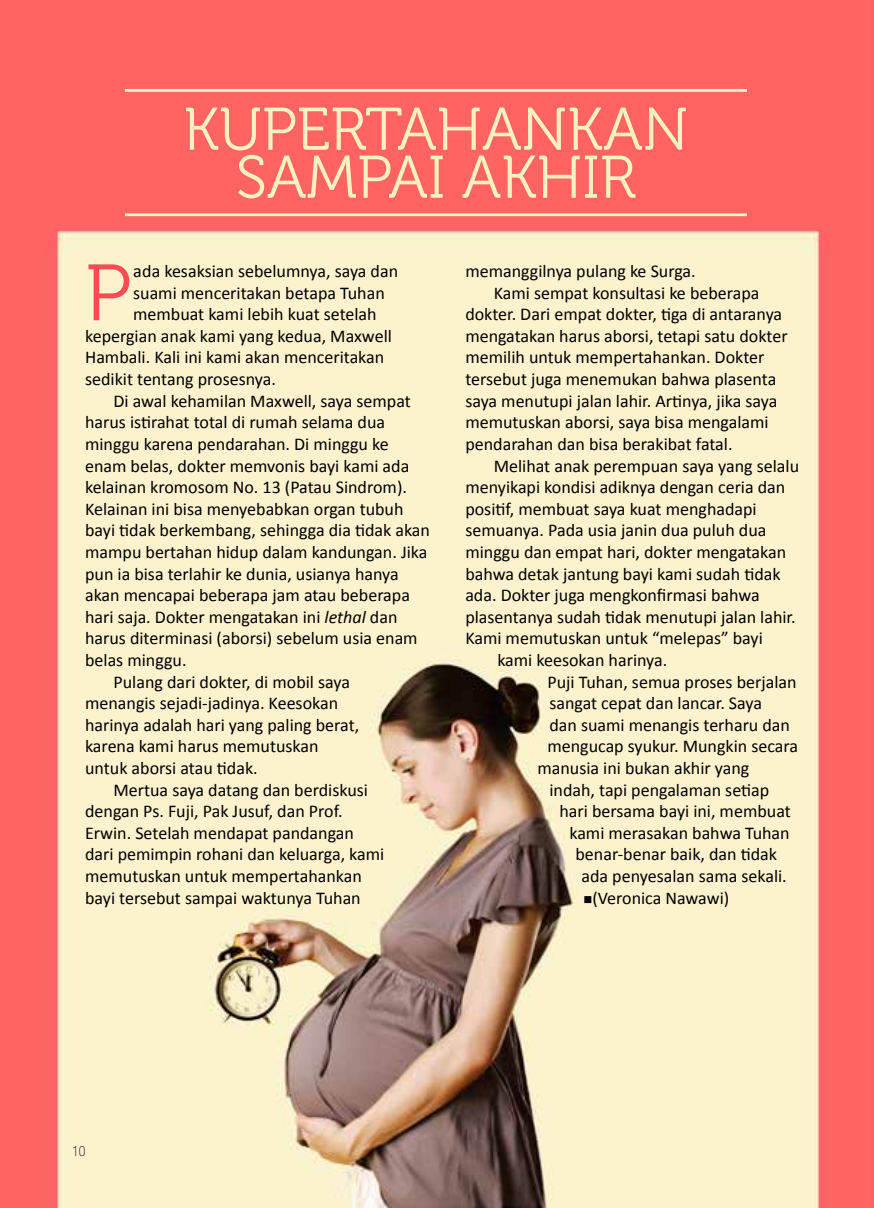
<style>
.page{position:relative;width:874px;height:1208px;background:#fff}
.page>*{position:absolute;margin:0;border:0;box-sizing:border-box;transform-origin:0 0}
.t1{font:79.4px "Museo 300";color:#ff4b52}
.t2{font:60px/48px "Museo 300";color:#f9f1c2;text-align:center}
.t3{font:18px "Calibri";color:#000}
.t4{font:100 condensed 14px "Helvetica Neue LT Std";color:#000}
.s1{font-style:italic}
</style>
<div class="page">
<img style="left:0;top:0;width:873px;height:1207px">
<hr style="left:125px;top:89px;width:621px;height:3px;background:#fff3cc">
<hr style="left:125px;top:213px;width:621px;height:3px;background:#fff3cc">
<h2 class="t2" style="left:183px;top:106px;width:506px">KUPERTAHANKAN<br>SAMPAI AKHIR</h2>
<h1 class="t1" style="left:85px;top:250px;width:48px">P</h1>
<p class="t3" style="left:133px;top:260px;width:266px">ada kesaksian sebelumnya, saya dan</p>
<p class="t3" style="left:133px;top:281px;width:253px">suami menceritakan betapa Tuhan</p>
<p class="t3" style="left:133px;top:303px;width:245px">membuat kami lebih kuat setelah</p>
<p class="t3" style="left:85px;top:324px;width:308px">kepergian anak kami yang kedua, Maxwell</p>
<p class="t3" style="left:85px;top:346px;width:300px">Hambali. Kali ini kami akan menceritakan</p>
<p class="t3" style="left:85px;top:368px;width:192px">sedikit tentang prosesnya.</p>
<p class="t3" style="left:113px;top:389px;width:299px">Di awal kehamilan Maxwell, saya sempat</p>
<p class="t3" style="left:85px;top:411px;width:301px">harus istirahat total di rumah selama dua</p>
<p class="t3" style="left:85px;top:432px;width:305px">minggu karena pendarahan. Di minggu ke</p>
<p class="t3" style="left:85px;top:454px;width:325px">enam belas, dokter memvonis bayi kami ada</p>
<p class="t3" style="left:85px;top:476px;width:323px">kelainan kromosom No. 13 (Patau Sindrom).</p>
<p class="t3" style="left:85px;top:497px;width:320px">Kelainan ini bisa menyebabkan organ tubuh</p>
<p class="t3" style="left:85px;top:519px;width:346px">bayi tidak berkembang, sehingga dia tidak akan</p>
<p class="t3" style="left:85px;top:540px;width:343px">mampu bertahan hidup dalam kandungan. Jika</p>
<p class="t3" style="left:85px;top:562px;width:315px">pun ia bisa terlahir ke dunia, usianya hanya</p>
<p class="t3" style="left:85px;top:584px;width:326px">akan mencapai beberapa jam atau beberapa</p>
<p class="t3" style="left:85px;top:605px;width:314px">hari saja. Dokter mengatakan ini <span class="s1">lethal</span> dan</p>
<p class="t3" style="left:85px;top:627px;width:334px">harus diterminasi (aborsi) sebelum usia enam</p>
<p class="t3" style="left:85px;top:648px;width:103px">belas minggu.</p>
<p class="t3" style="left:113px;top:670px;width:238px">Pulang dari dokter, di mobil saya</p>
<p class="t3" style="left:85px;top:692px;width:254px">menangis sejadi-jadinya. Keesokan</p>
<p class="t3" style="left:85px;top:713px;width:275px">harinya adalah hari yang paling berat,</p>
<p class="t3" style="left:85px;top:735px;width:235px">karena kami harus memutuskan</p>
<p class="t3" style="left:85px;top:756px;width:174px">untuk aborsi atau tidak.</p>
<p class="t3" style="left:113px;top:778px;width:256px">Mertua saya datang dan berdiskusi</p>
<p class="t3" style="left:85px;top:800px;width:259px">dengan Ps. Fuji, Pak Jusuf, dan Prof.</p>
<p class="t3" style="left:85px;top:821px;width:270px">Erwin. Setelah mendapat pandangan</p>
<p class="t3" style="left:85px;top:843px;width:300px">dari pemimpin rohani dan keluarga, kami</p>
<p class="t3" style="left:85px;top:864px;width:278px">memutuskan untuk mempertahankan</p>
<p class="t3" style="left:85px;top:886px;width:277px">bayi tersebut sampai waktunya Tuhan</p>
<p class="t3" style="left:465px;top:260px;width:232px">memanggilnya pulang ke Surga.</p>
<p class="t3" style="left:493px;top:281px;width:267px">Kami sempat konsultasi ke beberapa</p>
<p class="t3" style="left:465px;top:303px;width:318px">dokter. Dari empat dokter, tiga di antaranya</p>
<p class="t3" style="left:465px;top:324px;width:323px">mengatakan harus aborsi, tetapi satu dokter</p>
<p class="t3" style="left:465px;top:346px;width:300px">memilih untuk mempertahankan. Dokter</p>
<p class="t3" style="left:465px;top:368px;width:312px">tersebut juga menemukan bahwa plasenta</p>
<p class="t3" style="left:465px;top:389px;width:313px">saya menutupi jalan lahir. Artinya, jika saya</p>
<p class="t3" style="left:465px;top:411px;width:305px">memutuskan aborsi, saya bisa mengalami</p>
<p class="t3" style="left:465px;top:432px;width:268px">pendarahan dan bisa berakibat fatal.</p>
<p class="t3" style="left:493px;top:454px;width:307px">Melihat anak perempuan saya yang selalu</p>
<p class="t3" style="left:465px;top:476px;width:321px">menyikapi kondisi adiknya dengan ceria dan</p>
<p class="t3" style="left:465px;top:497px;width:293px">positif, membuat saya kuat menghadapi</p>
<p class="t3" style="left:465px;top:519px;width:302px">semuanya. Pada usia janin dua puluh dua</p>
<p class="t3" style="left:465px;top:540px;width:322px">minggu dan empat hari, dokter mengatakan</p>
<p class="t3" style="left:465px;top:562px;width:317px">bahwa detak jantung bayi kami sudah tidak</p>
<p class="t3" style="left:465px;top:584px;width:296px">ada. Dokter juga mengkonfirmasi bahwa</p>
<p class="t3" style="left:465px;top:605px;width:332px">plasentanya sudah tidak menutupi jalan lahir.</p>
<p class="t3" style="left:465px;top:627px;width:299px">Kami memutuskan untuk “melepas” bayi</p>
<p class="t3" style="left:497px;top:648px;width:171px">kami keesokan harinya.</p>
<p class="t3" style="left:547px;top:670px;width:250px">Puji Tuhan, semua proses berjalan</p>
<p class="t3" style="left:549px;top:692px;width:214px">sangat cepat dan lancar. Saya</p>
<p class="t3" style="left:549px;top:713px;width:242px">dan suami menangis terharu dan</p>
<p class="t3" style="left:547px;top:735px;width:252px">mengucap syukur. Mungkin secara</p>
<p class="t3" style="left:537px;top:756px;width:213px">manusia ini bukan akhir yang</p>
<p class="t3" style="left:549px;top:778px;width:221px">indah, tapi pengalaman setiap</p>
<p class="t3" style="left:559px;top:800px;width:233px">hari bersama bayi ini, membuat</p>
<p class="t3" style="left:569px;top:821px;width:222px">kami merasakan bahwa Tuhan</p>
<p class="t3" style="left:575px;top:843px;width:203px">benar-benar baik, dan tidak</p>
<p class="t3" style="left:581px;top:864px;width:207px">ada penyesalan sama sekali.</p>
<p class="t3" style="left:583px;top:886px;width:147px">■(Veronica Nawawi)</p>
<p class="t4" style="left:72px;top:1143px;width:15px">10</p>
</div>
